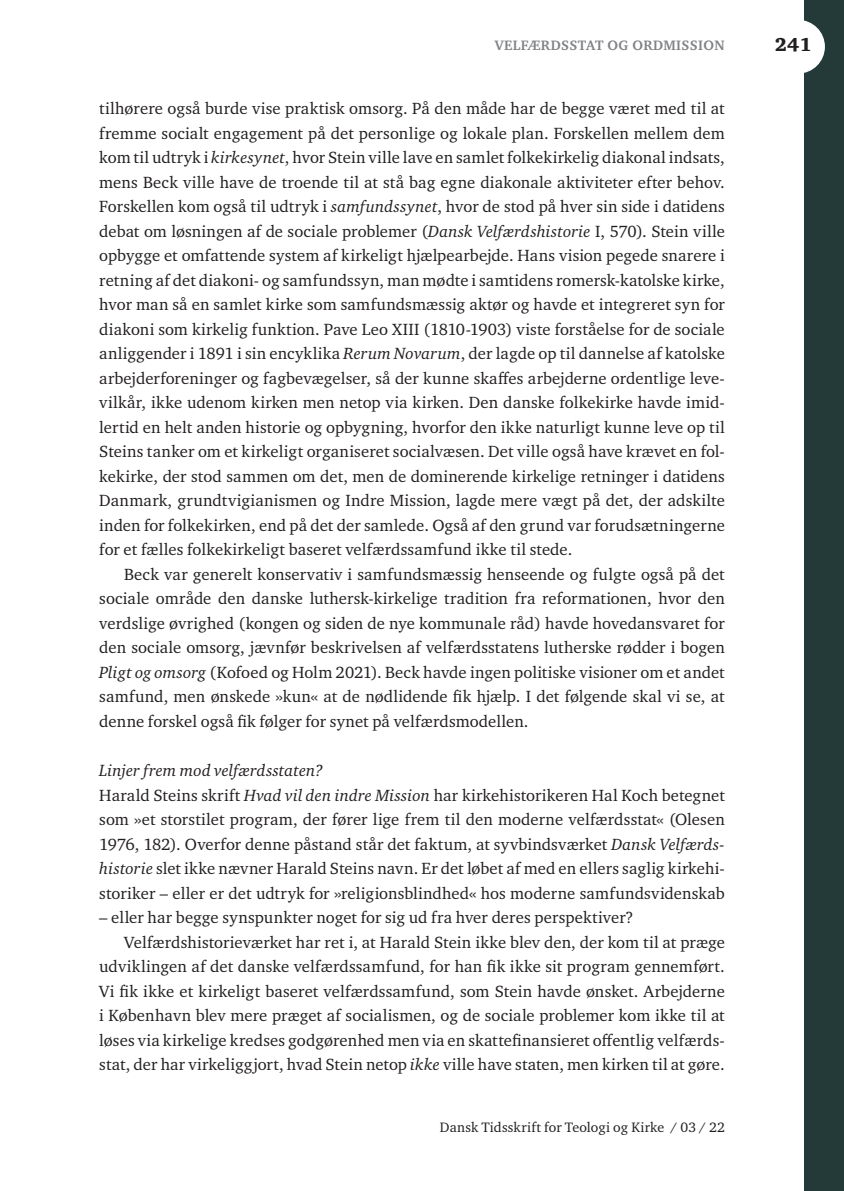
<style>
.page{position:relative;width:844px;height:1191px;background:#fff}
.page>*{position:absolute;margin:0;border:0;box-sizing:border-box;transform-origin:0 0}
.t1{font:900 19.25px "Charter ITC Std";color:#231f20}
.t2{font:16.62px/24.5px "Charter ITC Std";letter-spacing:.005em;color:#231f20;text-align:justify}
.t3{font:14px "Charter ITC Std";letter-spacing:.01em;color:#231f20}
.t4{font:700 14px "Charter ITC Std";letter-spacing:.025em;color:#808285}
.s1{font-style:italic}
</style>
<div class="page">
<div style="left:804px;top:0;width:39px;height:1191px;background:#233a38"></div>
<div style="left:771px;top:20px;width:53px;height:54px;background:#fff;border-radius:50%"></div>
<p class="t4" style="left:494px;top:37px;width:231px">VELFÆRDSSTAT OG ORDMISSION</p>
<p class="t2" style="left:99px;top:96px;width:627px">tilhørere også burde vise praktisk omsorg. På den måde har de begge været med til at fremme socialt engagement på det personlige og lokale plan. Forskellen mellem dem kom til udtryk i <span class="s1">kirkesynet</span>, hvor Stein ville lave en samlet folkekirkelig diakonal indsats, mens Beck ville have de troende til at stå bag egne diakonale aktiviteter efter behov.<br>Forskellen kom også til udtryk i <span class="s1">samfundssynet</span>, hvor de stod på hver sin side i datidens debat om løsningen af de sociale problemer (<span class="s1">Dansk Velfærdshistorie</span> I, 570). Stein ville opbygge et omfattende system af kirkeligt hjælpearbejde. Hans vision pegede snarere i retning af det diakoni- og samfundssyn, man mødte i samtidens romersk-katolske kirke, hvor man så en samlet kirke som samfundsmæssig aktør og havde et integreret syn for diakoni som kirkelig funktion. Pave Leo XIII (1810-1903) viste forståelse for de sociale anliggender i 1891 i sin encyklika <span class="s1">Rerum Novarum</span>, der lagde op til dannelse af katolske arbejderforeninger og fagbevægelser, så der kunne skaffes arbejderne ordentlige leve&shy;vilkår, ikke udenom kirken men netop via kirken. Den danske folkekirke havde imid&shy;lertid en helt anden historie og opbygning, hvorfor den ikke naturligt kunne leve op til Steins tanker om et kirkeligt organiseret socialvæsen. Det ville også have krævet en fol&shy;kekirke, der stod sammen om det, men de dominerende kirkelige retninger i datidens Danmark, grundtvigianismen og Indre Mission, lagde mere vægt på det, der adskilte inden for folkekirken, end på det der samlede. Også af den grund var forudsætningerne for et fælles folkekirkeligt baseret velfærdssamfund ikke til stede.</p>
<p class="t2" style="left:99px;top:561px;width:627px;text-indent:25px">Beck var generelt konservativ i samfundsmæssig henseende og fulgte også på det sociale område den danske luthersk-kirkelige tradition fra reformationen, hvor den verdslige øvrighed (kongen og siden de nye kommunale råd) havde hovedansvaret for den sociale omsorg, jævnfør beskrivelsen af velfærdsstatens lutherske rødder i bogen <span class="s1">Pligt og omsorg</span> (Kofoed og Holm 2021). Beck havde ingen politiske visioner om et andet samfund, men ønskede »kun« at de nødlidende fik hjælp. I det følgende skal vi se, at denne forskel også fik følger for synet på velfærdsmodellen.</p>
<p class="t2" style="left:99px;top:758px;width:627px;text-align:left"><span class="s1">Linjer frem mod velfærdsstaten?<br></span>Harald Steins skrift <span class="s1">Hvad vil den indre Mission</span> har kirkehistorikeren Hal Koch betegnet som »et storstilet program, der fører lige frem til den moderne velfærdsstat« (Olesen 1976, 182). Overfor denne påstand står det faktum, at syvbindsværket <span class="s1">Dansk Velfærds&shy;historie</span> slet ikke nævner Harald Steins navn. Er det løbet af med en ellers saglig kirkehi&shy;storiker – eller er det udtryk for »religionsblindhed« hos moderne samfundsvidenskab</p>
<p class="t2" style="left:99px;top:905px;width:535px">– eller har begge synspunkter noget for sig ud fra hver deres perspektiver?</p>
<p class="t2" style="left:124px;top:929px;width:602px">Velfærdshistorieværket har ret i, at Harald Stein ikke blev den, der kom til at præge</p>
<p class="t2" style="left:99px;top:954px;width:626px">udviklingen af det danske velfærdssamfund, for han fik ikke sit program gennemført.</p>
<p class="t2" style="left:99px;top:978px;width:627px">Vi fik ikke et kirkeligt baseret velfærdssamfund, som Stein havde ønsket. Arbejderne</p>
<p class="t2" style="left:99px;top:1003px;width:627px">i København blev mere præget af socialismen, og de sociale problemer kom ikke til at</p>
<p class="t2" style="left:99px;top:1027px;width:627px">løses via kirkelige kredses godgørenhed men via en skattefinansieret offentlig velfærds-</p>
<p class="t2" style="left:99px;top:1052px;width:627px">stat, der har virkeliggjort, hvad Stein netop <span class="s1">ikke</span> ville have staten, men kirken til at gøre.</p>
<p class="t3" style="left:440px;top:1118px;width:286px">Dansk Tidsskrift for Teologi og Kirke / 03 / 22</p>
<p class="t1" style="left:774px;top:33px;width:38px">241</p>
</div>
